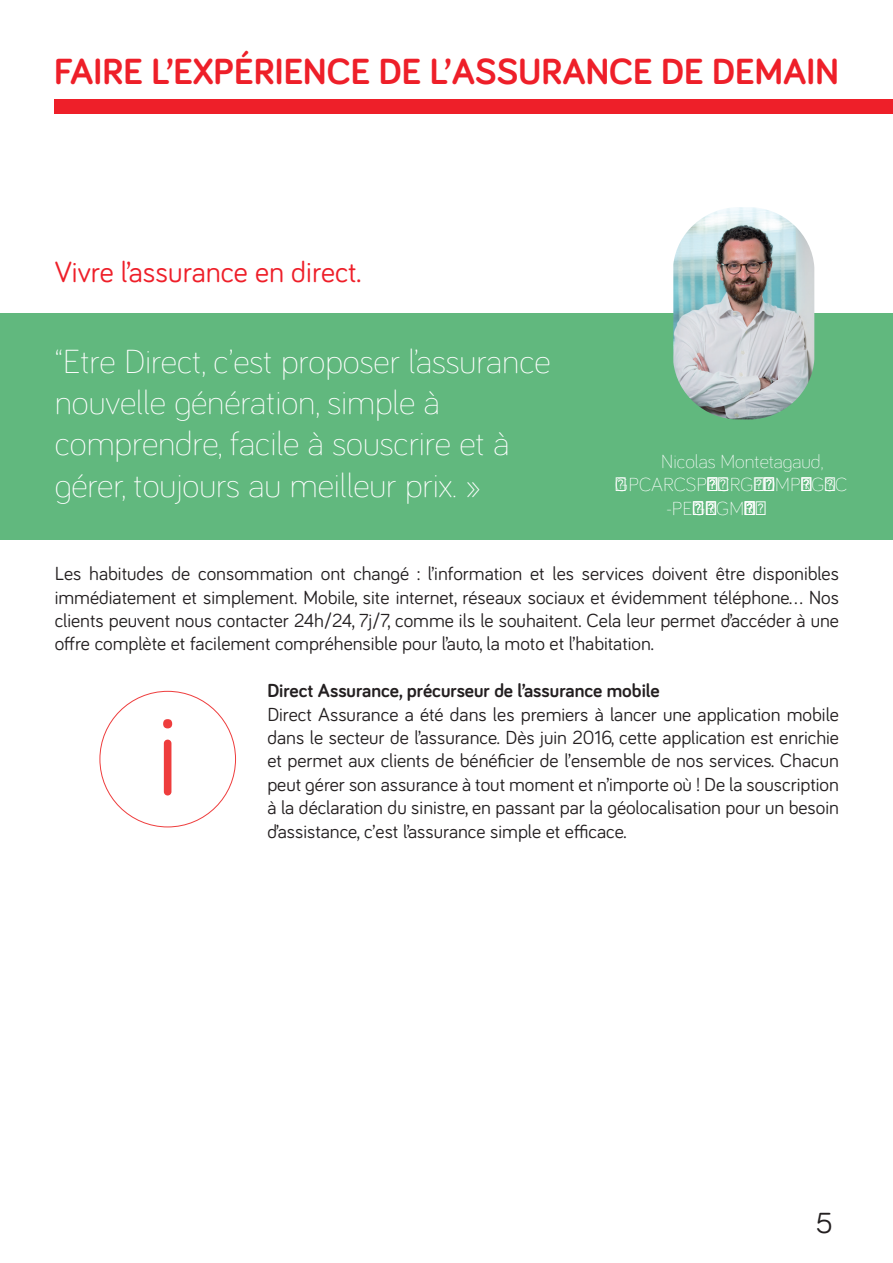
<style>
.page{position:relative;width:893px;height:1263px;background:#fff}
.page>*{position:absolute;margin:0;border:0;box-sizing:border-box;transform-origin:0 0}
.t1{font:700 37.5px "Bariol";color:#ee1f29}
.t2{font:300 34.5px/41.4px "Bariol";color:#fff}
.t3{font:30px "Bariol";color:#ee1f29}
.t4{font:30px "Bariol";color:#231f20}
.t5{font:19.5px/23.4px "Bariol";color:#231f20;text-align:justify}
.t6{font:300 19.5px "Bariol";color:#fff}
.t7{font:700 19.5px "Bariol";color:#231f20}
</style>
<div class="page">
<div style="left:0;top:313px;width:893px;height:227px;background:#61b87e"></div>
<img style="left:673px;top:207px;width:141px;height:212px">
<div style="left:55px;top:99px;width:838px;height:15px;background:#ee1f29"></div>
<svg style="left:163px;top:719px;width:9px;height:76px"></svg>
<p class="t1" style="left:54px;top:45px;width:786px">FAIRE L’EXPÉRIENCE DE L’ASSURANCE DE DEMAIN</p>
<p class="t3" style="left:55px;top:251px;width:308px">Vivre l’assurance en direct.</p>
<p class="t2" style="left:55px;top:338px;width:497px">“Etre Direct, c’est proposer l’assurance nouvelle génération, simple à comprendre, facile à souscrire et à gérer, toujours au meilleur prix. »</p>
<p class="t6" style="left:661px;top:449px;width:164px">Nicolas Montetagaud,</p>
<p class="t6" style="left:615px;top:471px;width:233px">"GPCARCSP+?PICRGLE 'LDMPK?RGOSC</p>
<p class="t6" style="left:666px;top:495px;width:101px">-PE?LGQ?RGML"?R?</p>
<p class="t5" style="left:55px;top:561px;width:786px">Les habitudes de consommation ont changé : l’information et les services doivent être disponibles immédiatement et simplement. Mobile, site internet, réseaux sociaux et évidemment téléphone… Nos clients peuvent nous contacter 24h/24, 7j/7, comme ils le souhaitent. Cela leur permet d’accéder à une offre complète et facilement compréhensible pour l’auto, la moto et l’habitation.</p>
<p class="t7" style="left:267px;top:677px;width:394px">Direct Assurance, précurseur de l’assurance mobile</p>
<p class="t5" style="left:267px;top:701px;width:573px">Direct Assurance a été dans les premiers à lancer une application mobile dans le secteur de l’assurance. Dès juin 2016, cette application est enrichie et permet aux clients de bénéficier de l’ensemble de nos services. Chacun peut gérer son assurance à tout moment et n’importe où ! De la souscription à la déclaration du sinistre, en passant par la géolocalisation pour un besoin d’assistance, c’est l’assurance simple et efficace.</p>
<h3 class="t4" style="left:816px;top:1202px;width:18px">5</h3>
</div>
